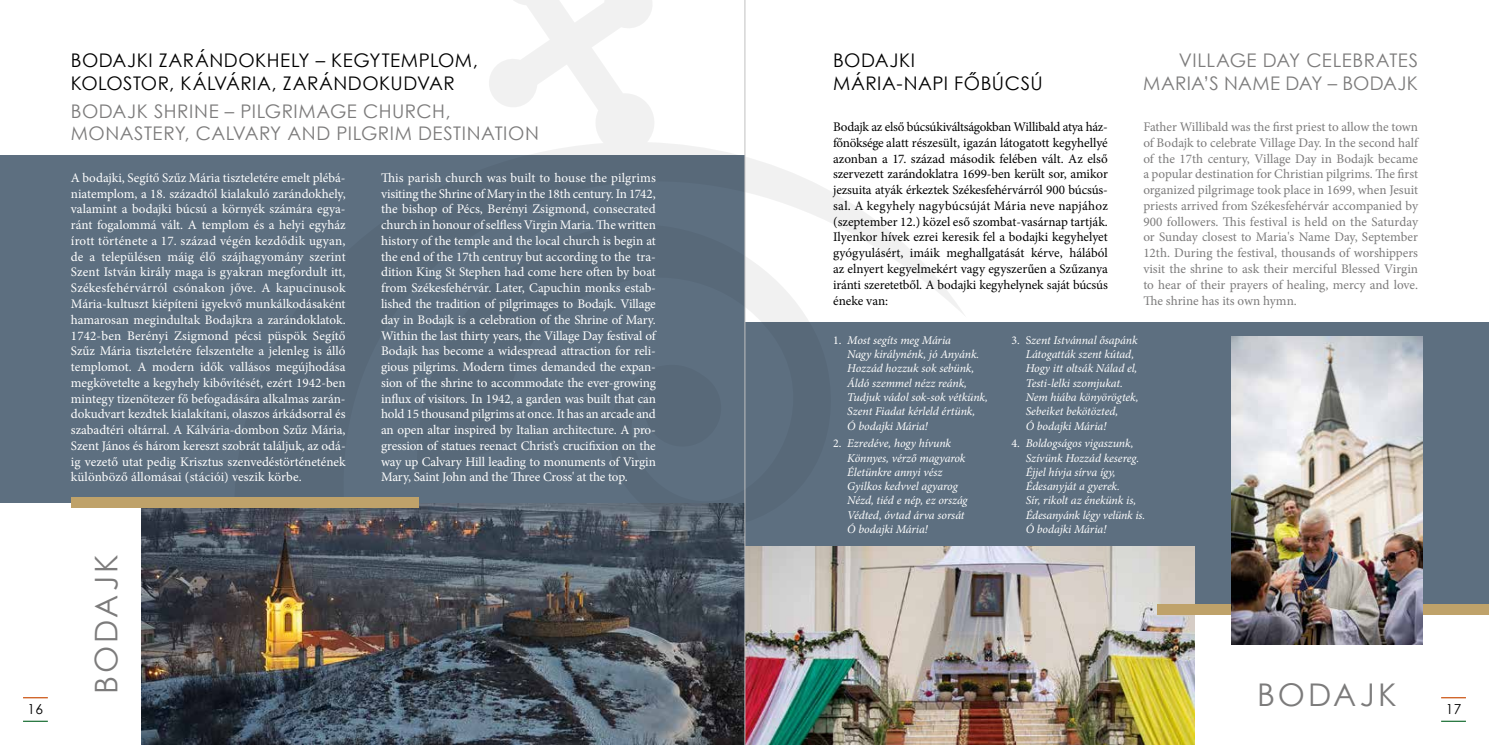
<style>
.page{position:relative;width:1489px;height:745px;background:#fff}
.page>*{position:absolute;margin:0;border:0;box-sizing:border-box;transform-origin:0 0}
.t1{font:31.25px "Century Gothic";letter-spacing:.1em;color:#7c7b7b}
.t2{font:18.75px/22.5px "Century Gothic";letter-spacing:.025em;color:#7c7b7b}
.t3{font:18.75px/22.5px "Century Gothic";letter-spacing:.025em;color:#000}
.t4{font:13.75px "Century Gothic";color:#000}
.t5{font:13.12px/15.8px "Minion Pro";letter-spacing:-.005em;color:#fff;text-align:justify}
.t6{font:13.12px/15.8px "Minion Pro";letter-spacing:-.01em;color:#000;text-align:justify}
.t7{font:13.12px/15.8px "Minion Pro";letter-spacing:-.005em;color:#7c7b7b;text-align:justify}
.t8{font:italic 11.88px/14.2px "Minion Pro";letter-spacing:-.005em;color:#fff}
.s1{font-style:normal}
</style>
<div class="page">
<div style="left:744px;top:322px;width:744px;height:287px;background:#5d6f80"></div>
<img style="left:745px;top:546px;width:449px;height:198px">
<div style="left:1157px;top:603px;width:331px;height:11px;background:#bfa26a"></div>
<img style="left:1230px;top:336px;width:192px;height:308px">
<img style="left:142px;top:507px;width:602px;height:237px">
<div style="left:0;top:154px;width:744px;height:348px;background:#5d6f80"></div>
<svg style="left:234px;top:0;width:730px;height:536px"></svg>
<svg style="left:396px;top:177px;width:446px;height:359px"></svg>
<hr style="left:744px;top:0;width:1px;height:744px;background:#c0c0c0">
<div style="left:71px;top:497px;width:347px;height:10px;background:#bfa26a"></div>
<svg style="left:23px;top:720px;width:25px;height:1px"></svg>
<hr style="left:23px;top:696px;width:25px;height:2px;background:#cc5615">
<svg style="left:1441px;top:720px;width:24px;height:1px"></svg>
<hr style="left:1440px;top:696px;width:25px;height:2px;background:#cc5615">
<h2 class="t3" style="left:71px;top:49px;width:408px">BODAJKI ZARÁNDOKHELY – KEGYTEMPLOM,<br>KOLOSTOR, KÁLVÁRIA, ZARÁNDOKUDVAR</h2>
<h2 class="t2" style="left:71px;top:99px;width:469px">BODAJK SHRINE – PILGRIMAGE CHURCH,<br>MONASTERY, CALVARY AND PILGRIM DESTINATION</h2>
<p class="t5" style="left:71px;top:170px;width:276px">A bodajki, Segítő Szűz Mária tiszteletére emelt plébá&shy;niatemplom, a 18. századtól kialakuló zarándokhely, valamint a bodajki búcsú a környék számára egya&shy;ránt fogalommá vált. A templom és a helyi egyház írott története a 17. század végén kezdődik ugyan, de a településen máig élő szájhagyomány szerint Szent István király maga is gyakran megfordult itt, Székesfehérvárról csónakon jőve. A kapucinusok Mária-kultuszt kiépíteni igyekvő munkálkodásaként hamarosan megindultak Bodajkra a zarándoklatok.<br>1742-ben Berényi Zsigmond pécsi püspök Segítő Szűz Mária tiszteletére felszentelte a jelenleg is álló templomot. A modern idők vallásos megújhodása megkövetelte a kegyhely kibővítését, ezért 1942-ben mintegy tizenötezer fő befogadására alkalmas zarán&shy;dokudvart kezdtek kialakítani, olaszos árkádsorral és szabadtéri oltárral. A Kálvária-dombon Szűz Mária, Szent János és három kereszt szobrát találjuk, az odá&shy;ig vezető utat pedig Krisztus szenvedéstörténetének különböző állomásai (stációi) veszik körbe.</p>
<p class="t5" style="left:381px;top:170px;width:276px">This parish church was built to house the pilgrims visiting the Shrine of Mary in the 18th century. In 1742, the bishop of Pécs, Berényi Zsigmond, consecrated church in honour of selfless Virgin Maria. The written history of the temple and the local church is begin at the end of the 17th centruy but according to the tra&shy;dition King St Stephen had come here often by boat from Székesfehérvár. Later, Capuchin monks estab&shy;lished the tradition of pilgrimages to Bodajk. Village day in Bodajk is a celebration of the Shrine of Mary.<br>Within the last thirty years, the Village Day festival of Bodajk has become a widespread attraction for reli&shy;gious pilgrims. Modern times demanded the expan&shy;sion of the shrine to accommodate the ever-growing influx of visitors. In 1942, a garden was built that can hold 15 thousand pilgrims at once. It has an arcade and an open altar inspired by Italian architecture. A pro&shy;gression of statues reenact Christ’s crucifixion on the way up Calvary Hill leading to monuments of Virgin Mary, Saint John and the Three Cross' at the top.</p>
<h2 class="t3" style="left:833px;top:49px;width:211px">BODAJKI<br>MÁRIA-NAPI FŐBÚCSÚ</h2>
<h2 class="t2" style="left:1143px;top:49px;width:276px;text-align:right">VILLAGE DAY CELEBRATES<br>MARIA’S NAME DAY – BODAJK</h2>
<p class="t6" style="left:833px;top:119px;width:276px">Bodajk az első búcsúkiváltságokban Willibald atya ház&shy;főnöksége alatt részesült, igazán látogatott kegyhellyé azonban a 17. század második felében vált. Az első szervezett zarándoklatra 1699-ben került sor, amikor jezsuita atyák érkeztek Székesfehérvárról 900 búcsús&shy;sal. A kegyhely nagybúcsúját Mária neve napjához (szeptember 12.) közel eső szombat-vasárnap tartják.<br>Ilyenkor hívek ezrei keresik fel a bodajki kegyhelyet gyógyulásért, imáik meghallgatását kérve, hálából az elnyert kegyelmekért vagy egyszerűen a Szűzanya iránti szeretetből. A bodajki kegyhelynek saját búcsús éneke van:</p>
<p class="t7" style="left:1143px;top:119px;width:276px">Father Willibald was the first priest to allow the town of Bodajk to celebrate Village Day. In the second half of the 17th century, Village Day in Bodajk became a popular destination for Christian pilgrims. The first organized pilgrimage took place in 1699, when Jesuit priests arrived from Székesfehérvár accompanied by 900 followers. This festival is held on the Saturday or Sunday closest to Maria's Name Day, September 12th. During the festival, thousands of worshippers visit the shrine to ask their merciful Blessed Virgin to hear of their prayers of healing, mercy and love.<br>The shrine has its own hymn.</p>
<p class="t8" style="left:847px;top:333px;width:142px;text-indent:-14px"><span class="s1">1.</span> Most segíts meg Mária<br>Nagy királynénk, jó Anyánk.<br>Hozzád hozzuk sok sebünk,<br>Áldó szemmel nézz reánk,<br>Tudjuk vádol sok-sok vétkünk,<br>Szent Fiadat kérleld értünk,<br>Ó bodajki Mária!</p>
<p class="t8" style="left:847px;top:436px;width:122px;text-indent:-14px"><span class="s1">2.</span> Ezredéve, hogy hívunk<br>Könnyes, vérző magyarok<br>Életünkre annyi vész<br>Gyilkos kedvvel agyarog<br>Nézd, tiéd e nép, ez ország<br>Védted, óvtad árva sorsát<br>Ó bodajki Mária!</p>
<p class="t8" style="left:1025px;top:333px;width:114px;text-indent:-14px"><span class="s1">3. S</span>zent Istvánnal ősapánk<br>Látogatták szent kútad,<br>Hogy itt oltsák Nálad el,<br>Testi-lelki szomjukat.<br>Nem hiába könyörögtek,<br>Sebeiket bekötözted,<br>Ó bodajki Mária!</p>
<p class="t8" style="left:1025px;top:436px;width:121px;text-indent:-14px"><span class="s1">4.</span> Boldogságos vigaszunk,<br>Szívünk Hozzád kesereg.<br>Éjjel hívja sírva így,<br>Édesanyját a gyerek.<br>Sír, rikolt az énekünk is,<br>Édesanyánk légy velünk is.<br>Ó bodajki Mária!</p>
<h1 class="t1" style="left:84px;top:693px;width:141px;rotate:-90deg">BODAJK</h1>
<h1 class="t1" style="left:1256px;top:672px;width:141px">BODAJK</h1>
<p class="t4" style="left:28px;top:699px;width:17px">16</p>
<p class="t4" style="left:1445px;top:699px;width:17px">17</p>
</div>
